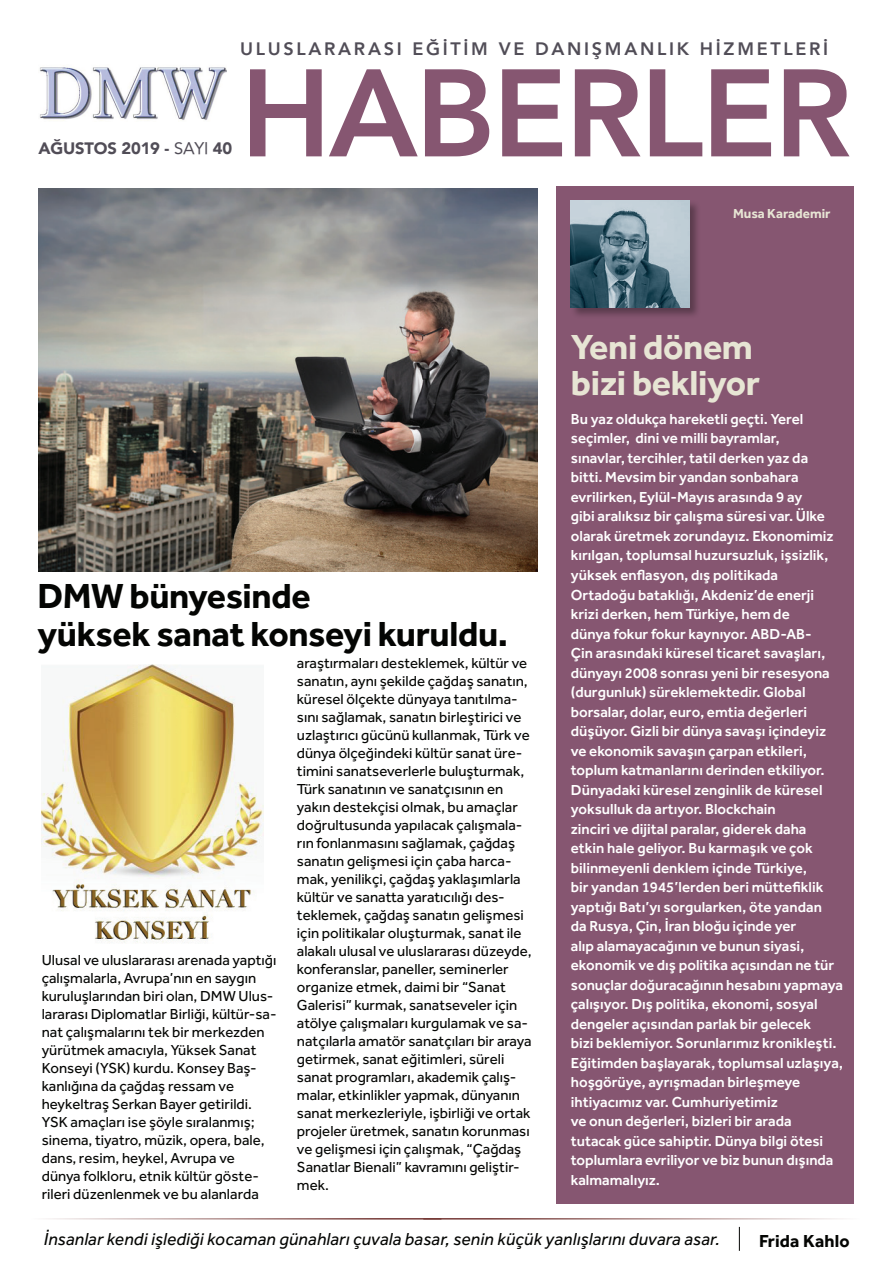
<style>
.page{position:relative;width:893px;height:1263px;background:#fff}
.page>*{position:absolute;margin:0;border:0;box-sizing:border-box;transform-origin:0 0}
.t1{font:800 123px "Avenir";letter-spacing:-.02em;color:#865671}
.t2{font:700 36px/37.5px "Effra";letter-spacing:-.01em;color:#040503}
.t3{font:700 36px/36px "Effra";letter-spacing:-.01em;color:#e7e5d4}
.t4{font:italic 18px "Effra";letter-spacing:.01em;color:#040503}
.t5{font:800 18px "Avenir";letter-spacing:.15em;color:#514d57}
.t6{font:700 18px "Effra";letter-spacing:.01em;color:#040503}
.t7{font:900 16.5px "Avenir";letter-spacing:-.01em;color:#514d57}
.t8{font:15px/18px "Effra";color:#040503}
.t9{font:500 15px/19.5px "Effra";color:#fff}
.t10{font:700 13.5px "Effra";color:#e7e5d4}
.s1{font-family:"Avenir Roman";font-weight:400}
</style>
<div class="page">
<img style="left:38px;top:188px;width:500px;height:383px">
<div style="left:556px;top:186px;width:297px;height:1017px;background:#865671"></div>
<div style="left:570px;top:200px;width:131px;height:119px;background:#040503;opacity:.33"></div>
<img style="left:571px;top:201px;width:119px;height:107px">
<img style="left:39px;top:67px;width:188px;height:54px">
<hr style="left:0;top:1218px;width:441px;height:1px;background:#763a37">
<hr style="left:423px;top:1218px;width:469px;height:1px;background:#763a37">
<img style="left:42px;top:664px;width:222px;height:279px">
<svg style="left:739px;top:1227px;width:1px;height:24px"></svg>
<p class="t7" style="left:38px;top:134px;width:195px">AĞUSTOS 2019 - <span class="s1">SAYI</span> 40</p>
<p class="t5" style="left:240px;top:34px;width:590px">ULUSLARARASI EĞİTİM VE DANIŞMANLIK HİZMETLERİ</p>
<h1 class="t1" style="left:240px;top:18px;width:613px">HABERLER</h1>
<p class="t10" style="left:733px;top:205px;width:99px">Musa Karademir</p>
<h2 class="t3" style="left:571px;top:328px;width:191px">Yeni dönem bizi bekliyor</h2>
<p class="t9" style="left:571px;top:409px;width:274px">Bu yaz oldukça hareketli geçti. Yerel seçimler, dini ve milli bayramlar,<br>sınavlar, tercihler, tatil derken yaz da bitti. Mevsim bir yandan sonbahara evrilirken, Eylül-Mayıs arasında 9 ay<br>gibi aralıksız bir çalışma süresi var. Ülke olarak üretmek zorundayız. Ekonomimiz kırılgan, toplumsal huzursuzluk, işsizlik, yüksek enflasyon, dış politikada Ortadoğu bataklığı, Akdeniz’de enerji krizi derken, hem Türkiye, hem de<br>dünya fokur fokur kaynıyor. ABD-AB-<br>Çin arasındaki küresel ticaret savaşları, dünyayı 2008 sonrası yeni bir resesyona (durgunluk) süreklemektedir. Global borsalar, dolar, euro, emtia değerleri düşüyor. Gizli bir dünya savaşı içindeyiz ve ekonomik savaşın çarpan etkileri, toplum katmanlarını derinden etkiliyor.<br>Dünyadaki küresel zenginlik de küresel yoksulluk da artıyor. Blockchain<br>zinciri ve dijital paralar, giderek daha etkin hale geliyor. Bu karmaşık ve çok bilinmeyenli denklem içinde Türkiye,<br>bir yandan 1945’lerden beri müttefiklik yaptığı Batı’yı sorgularken, öte yandan<br>da Rusya, Çin, İran bloğu içinde yer<br>alıp alamayacağının ve bunun siyasi, ekonomik ve dış politika açısından ne tür sonuçlar doğuracağının hesabını yapmaya çalışıyor. Dış politika, ekonomi, sosyal dengeler açısından parlak bir gelecek<br>bizi beklemiyor. Sorunlarımız kronikleşti.<br>Eğitimden başlayarak, toplumsal uzlaşıya, hoşgörüye, ayrışmadan birleşmeye ihtiyacımız var. Cumhuriyetimiz<br>ve onun değerleri, bizleri bir arada tutacak güce sahiptir. Dünya bilgi ötesi toplumlara evriliyor ve biz bunun dışında kalmamalıyız.</p>
<h2 class="t2" style="left:38px;top:576px;width:472px">DMW bünyesinde<br>yüksek sanat konseyi kuruldu.</h2>
<p class="t8" style="left:297px;top:654px;width:236px">araştırmaları desteklemek, kültür ve sanatın, aynı şekilde çağdaş sanatın, küresel ölçekte dünyaya tanıtılma&shy;sını sağlamak, sanatın birleştirici ve uzlaştırıcı gücünü kullanmak, Türk ve dünya ölçeğindeki kültür sanat üre&shy;timini sanatseverlerle buluşturmak, Türk sanatının ve sanatçısının en yakın destekçisi olmak, bu amaçlar doğrultusunda yapılacak çalışmala&shy;rın fonlanmasını sağlamak, çağdaş sanatın gelişmesi için çaba harca&shy;mak, yenilikçi, çağdaş yaklaşımlarla kültür ve sanatta yaratıcılığı des&shy;teklemek, çağdaş sanatın gelişmesi için politikalar oluşturmak, sanat ile alakalı ulusal ve uluslararası düzeyde, konferanslar, paneller, seminerler organize etmek, daimi bir “Sanat Galerisi” kurmak, sanatseveler için atölye çalışmaları kurgulamak ve sa&shy;natçılarla amatör sanatçıları bir araya getirmek, sanat eğitimleri, süreli sanat programları, akademik çalış&shy;malar, etkinlikler yapmak, dünyanın sanat merkezleriyle, işbirliği ve ortak projeler üretmek, sanatın korunması ve gelişmesi için çalışmak, “Çağdaş Sanatlar Bienali” kavramını geliştir&shy;mek.</p>
<p class="t4" style="left:44px;top:1228px;width:677px">İnsanlar kendi işlediği kocaman günahları çuvala basar, senin küçük yanlışlarını duvara asar.</p>
<p class="t6" style="left:759px;top:1230px;width:92px">Frida Kahlo</p>
<p class="t8" style="left:42px;top:951px;width:236px">Ulusal ve uluslararası arenada yaptığı çalışmalarla, Avrupa’nın en saygın kuruluşlarından biri olan, DMW Ulus&shy;lararası Diplomatlar Birliği, kültür-sa&shy;nat çalışmalarını tek bir merkezden yürütmek amacıyla, Yüksek Sanat Konseyi (YSK) kurdu. Konsey Baş&shy;kanlığına da çağdaş ressam ve heykeltraş Serkan Bayer getirildi.<br>YSK amaçları ise şöyle sıralanmış; sinema, tiyatro, müzik, opera, bale, dans, resim, heykel, Avrupa ve dünya folkloru, etnik kültür göste&shy;rileri düzenlenmek ve bu alanlarda</p>
</div>
